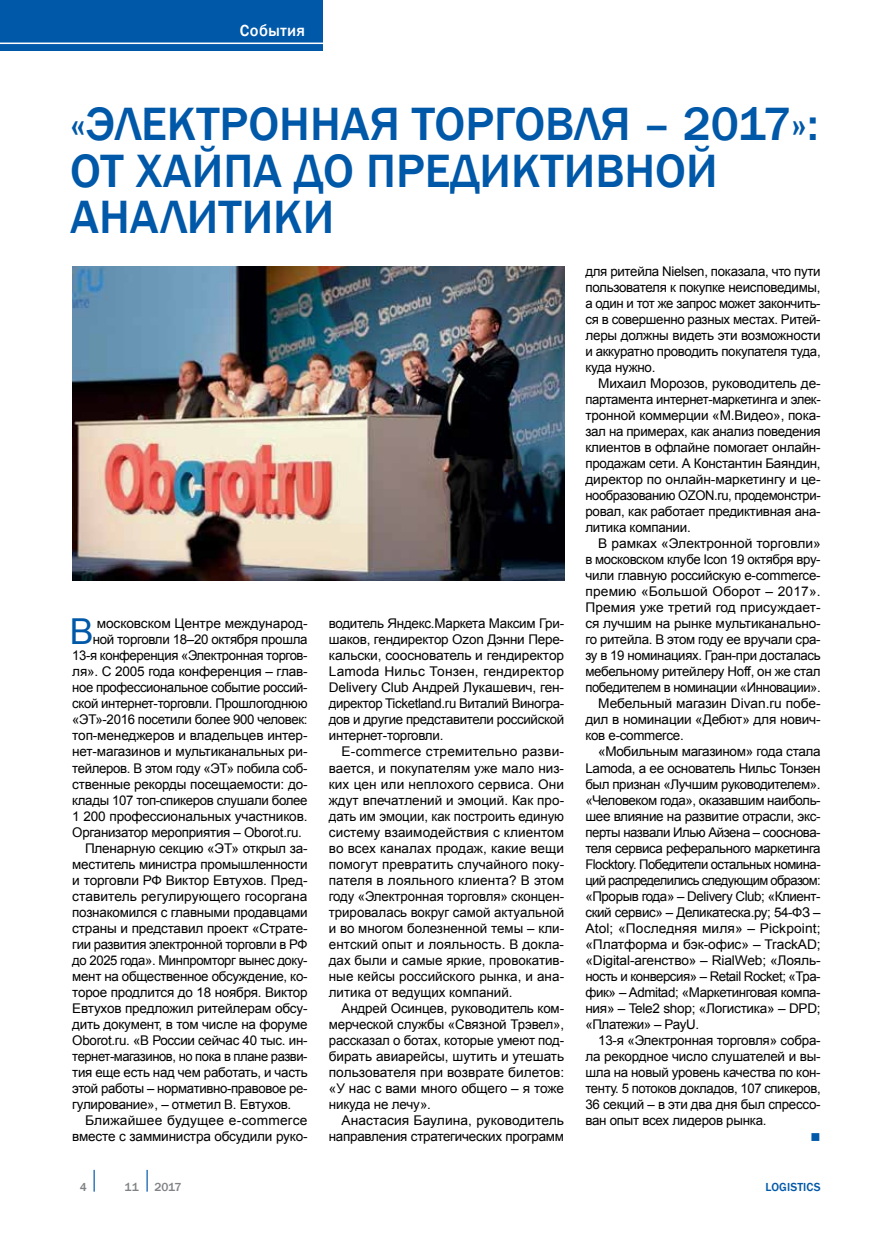
<style>
.page{position:relative;width:893px;height:1234px;background:#fff}
.page>*{position:absolute;margin:0;border:0;box-sizing:border-box;transform-origin:0 0}
.t1{font:500 48px/46.5px "Franklin Gothic";color:#0058a9}
.t2{font:35.7px "Arial";color:#0058a9}
.t3{font:500 16.5px "Franklin Gothic";letter-spacing:.02em;color:#fff}
.t4{font:13.5px "Wingdings";color:#0058a9}
.t5{font:13.35px/16px "Arial";letter-spacing:-.02em;color:#000;text-align:justify}
.t6{font:13.35px "Arial";letter-spacing:.005em;color:#000}
.t7{font:13.35px "Arial";letter-spacing:-.04em;color:#000}
.t8{font:13.35px "Arial";letter-spacing:-.045em;color:#000}
.t9{font:13.35px "Arial";letter-spacing:.01em;color:#000}
.t10{font:13.35px "Arial";color:#000}
.t11{font:13.35px "Arial";letter-spacing:.015em;color:#000}
.t12{font:13.35px "Arial";letter-spacing:.02em;color:#000}
.t13{font:500 12px "Franklin Gothic";letter-spacing:.01em;color:#0058a9}
.t14{font:500 12px "Franklin Gothic";letter-spacing:-.01em;color:#808285}
</style>
<div class="page">
<div style="left:0;top:0;width:323px;height:51px;background:#0058a9"></div>
<hr style="left:0;top:43px;width:328px;height:1px;background:#fff">
<svg style="left:147px;top:1169px;width:1px;height:22px"></svg>
<svg style="left:94px;top:1169px;width:1px;height:22px"></svg>
<img style="left:72px;top:267px;width:492px;height:313px">
<p class="t3" style="left:240px;top:21px;width:67px">События</p>
<h1 class="t1" style="left:70px;top:101px;width:750px">«ЭЛЕКТРОННАЯ ТОРГОВЛЯ – 2017»:<br>ОТ ХАЙПА ДО ПРЕДИКТИВНОЙ<br>АНАЛИТИКИ</h1>
<h2 class="t2" style="left:70px;top:608px;width:25px">В</h2>
<p class="t5" style="left:97px;top:615px;width:212px">московском Центре международ-</p>
<p class="t5" style="left:93px;top:631px;width:216px">ной торговли 18‒20 октября прошла</p>
<p class="t5" style="left:72px;top:647px;width:237px">13-я конференция «Электронная торгов-</p>
<p class="t5" style="left:72px;top:663px;width:237px">ля». С 2005 года конференция ‒ глав-</p>
<p class="t5" style="left:72px;top:679px;width:237px">ное профессиональное событие россий-</p>
<p class="t5" style="left:72px;top:695px;width:237px">ской интернет-торговли. Прошлогоднюю</p>
<p class="t5" style="left:72px;top:711px;width:237px">«ЭТ»-2016 посетили более 900 человек:</p>
<p class="t5" style="left:72px;top:727px;width:237px">топ-менеджеров и владельцев интер-</p>
<p class="t5" style="left:72px;top:743px;width:237px">нет-магазинов и мультиканальных ри-</p>
<p class="t5" style="left:72px;top:759px;width:237px">тейлеров. В этом году «ЭТ» побила соб-</p>
<p class="t5" style="left:72px;top:775px;width:237px">ственные рекорды посещаемости: до-</p>
<p class="t5" style="left:72px;top:791px;width:237px">клады 107 топ-спикеров слушали более</p>
<p class="t5" style="left:72px;top:807px;width:237px">1 200 профессиональных участников.</p>
<p class="t5" style="left:72px;top:823px;width:231px">Организатор мероприятия – Oborot.ru.</p>
<p class="t5" style="left:85px;top:839px;width:224px">Пленарную секцию «ЭТ» открыл за-</p>
<p class="t5" style="left:72px;top:855px;width:237px">меститель министра промышленности</p>
<p class="t5" style="left:72px;top:871px;width:237px">и торговли РФ Виктор Евтухов. Пред-</p>
<p class="t6" style="left:72px;top:887px;width:237px">ставитель регулирующего госоргана</p>
<p class="t5" style="left:72px;top:904px;width:237px">познакомился с главными продавцами</p>
<p class="t5" style="left:72px;top:920px;width:237px">страны и представил проект «Страте-</p>
<p class="t5" style="left:72px;top:936px;width:237px">гии развития электронной торговли в РФ</p>
<p class="t5" style="left:72px;top:952px;width:237px">до 2025 года». Минпромторг вынес доку-</p>
<p class="t5" style="left:72px;top:968px;width:237px">мент на общественное обсуждение, ко-</p>
<p class="t5" style="left:72px;top:984px;width:237px">торое продлится до 18 ноября. Виктор</p>
<p class="t5" style="left:72px;top:1000px;width:237px">Евтухов предложил ритейлерам обсу-</p>
<p class="t5" style="left:72px;top:1016px;width:237px">дить документ, в том числе на форуме</p>
<p class="t5" style="left:72px;top:1032px;width:237px">Oborot.ru. «В России сейчас 40 тыс. ин-</p>
<p class="t5" style="left:72px;top:1048px;width:237px">тернет-магазинов, но пока в плане разви-</p>
<p class="t5" style="left:72px;top:1064px;width:237px">тия еще есть над чем работать, и часть</p>
<p class="t5" style="left:72px;top:1080px;width:237px">этой работы – нормативно-правовое ре-</p>
<p class="t5" style="left:72px;top:1096px;width:221px">гулирование», ‒ отметил В. Евтухов.</p>
<p class="t12" style="left:85px;top:1111px;width:224px">Ближайшее будущее e-commerce</p>
<p class="t5" style="left:72px;top:1128px;width:237px">вместе с замминистра обсудили руко-</p>
<p class="t5" style="left:329px;top:615px;width:237px">водитель Яндекс.Маркета Максим Гри&shy;шаков, гендиректор Ozon Дэнни Пере&shy;кальски, сооснователь и гендиректор Lamoda Нильс Тонзен, гендиректор Delivery Club Андрей Лукашевич, ген&shy;директор Ticketland.ru Виталий Виногра&shy;дов и другие представители российской интернет-торговли.</p>
<p class="t5" style="left:329px;top:743px;width:237px;text-indent:13px">E-commerce стремительно разви&shy;вается, и покупателям уже мало низ&shy;ких цен или неплохого сервиса. Они ждут впечатлений и эмоций. Как про&shy;дать им эмоции, как построить единую систему взаимодействия с клиентом во всех каналах продаж, какие вещи помогут превратить случайного поку&shy;пателя в лояльного клиента? В этом году «Электронная торговля» сконцен&shy;трировалась вокруг самой актуальной и во многом болезненной темы – кли&shy;ентский опыт и лояльность. В докла&shy;дах были и самые яркие, провокатив&shy;ные кейсы российского рынка, и ана&shy;литика от ведущих компаний.</p>
<p class="t5" style="left:329px;top:1000px;width:237px;text-indent:13px">Андрей Осинцев, руководитель ком&shy;мерческой службы «Связной Трэвел», рассказал о ботах, которые умеют под&shy;бирать авиарейсы, шутить и утешать пользователя при возврате билетов: «У нас с вами много общего ‒ я тоже никуда не лечу».</p>
<p class="t5" style="left:329px;top:1112px;width:237px;text-align:right">Анастасия Баулина, руководитель направления стратегических программ</p>
<p class="t5" style="left:585px;top:263px;width:237px">для ритейла Nielsen, показала, что пути пользователя к покупке неисповедимы, а один и тот же запрос может закончить&shy;ся в совершенно разных местах. Ритей&shy;леры должны видеть эти возможности и аккуратно проводить покупателя туда, куда нужно.</p>
<p class="t5" style="left:585px;top:375px;width:237px;text-indent:13px">Михаил Морозов, руководитель де&shy;партамента интернет-маркетинга и элек&shy;тронной коммерции «М.Видео», пока&shy;зал на примерах, как анализ поведения клиентов в офлайне помогает онлайн&shy;продажам сети. А Константин Баяндин, директор по онлайн-маркетингу и це&shy;нообразованию OZON.ru, продемонстри&shy;ровал, как работает предиктивная ана&shy;литика компании.</p>
<p class="t10" style="left:598px;top:534px;width:224px">В рамках «Электронной торговли»</p>
<p class="t5" style="left:585px;top:551px;width:237px">в московском клубе Icon 19 октября вру-</p>
<p class="t5" style="left:585px;top:567px;width:237px">чили главную российскую e-commerce-</p>
<p class="t11" style="left:585px;top:582px;width:237px">премию «Большой Оборот – 2017».</p>
<p class="t6" style="left:585px;top:598px;width:237px">Премия уже третий год присуждает-</p>
<p class="t5" style="left:585px;top:615px;width:237px">ся лучшим на рынке мультиканально-</p>
<p class="t5" style="left:585px;top:631px;width:237px">го ритейла. В этом году ее вручали сра-</p>
<p class="t5" style="left:585px;top:647px;width:237px">зу в 19 номинациях. Гран-при досталась</p>
<p class="t5" style="left:585px;top:663px;width:237px">мебельному ритейлеру Hoff, он же стал</p>
<p class="t5" style="left:585px;top:679px;width:237px">победителем в номинации «Инновации».</p>
<p class="t5" style="left:598px;top:695px;width:224px">Мебельный магазин Divan.ru побе-</p>
<p class="t5" style="left:585px;top:711px;width:237px">дил в номинации «Дебют» для нович-</p>
<p class="t5" style="left:585px;top:727px;width:100px">ков e-commerce.</p>
<p class="t5" style="left:598px;top:743px;width:224px">«Мобильным магазином» года стала</p>
<p class="t5" style="left:585px;top:759px;width:237px">Lamoda, а ее основатель Нильс Тонзен</p>
<p class="t5" style="left:585px;top:775px;width:237px">был признан «Лучшим руководителем».</p>
<p class="t5" style="left:585px;top:791px;width:237px">«Человеком года», оказавшим наиболь-</p>
<p class="t5" style="left:585px;top:807px;width:237px">шее влияние на развитие отрасли, экс-</p>
<p class="t5" style="left:585px;top:823px;width:237px">перты назвали Илью Айзена – сооснова-</p>
<p class="t5" style="left:585px;top:839px;width:237px">теля сервиса реферального маркетинга</p>
<p class="t7" style="left:585px;top:855px;width:237px">Flocktory. Победители остальных номина-</p>
<p class="t8" style="left:585px;top:871px;width:237px">ций распределились следующим образом:</p>
<p class="t5" style="left:585px;top:888px;width:237px">«Прорыв года» – Delivery Club; «Клиент-</p>
<p class="t5" style="left:585px;top:904px;width:237px">ский сервис» – Деликатеска.ру; 54-ФЗ –</p>
<p class="t9" style="left:585px;top:919px;width:237px">Atol; «Последняя миля» – Pickpoint;</p>
<p class="t5" style="left:585px;top:936px;width:237px">«Платформа и бэк-офис» – TrackAD;</p>
<p class="t5" style="left:585px;top:952px;width:237px">«Digital-агенство» – RialWeb; «Лояль-</p>
<p class="t5" style="left:585px;top:968px;width:237px">ность и конверсия» – Retail Rocket; «Тра-</p>
<p class="t5" style="left:585px;top:984px;width:237px">фик» – Admitad; «Маркетинговая компа-</p>
<p class="t5" style="left:585px;top:1000px;width:237px">ния» – Tele2 shop; «Логистика» – DPD;</p>
<p class="t5" style="left:585px;top:1016px;width:115px">«Платежи» – PayU.</p>
<p class="t5" style="left:598px;top:1032px;width:224px">13-я «Электронная торговля» собра-</p>
<p class="t5" style="left:585px;top:1048px;width:237px">ла рекордное число слушателей и вы-</p>
<p class="t5" style="left:585px;top:1064px;width:237px">шла на новый уровень качества по кон-</p>
<p class="t5" style="left:585px;top:1080px;width:237px">тенту. 5 потоков докладов, 107 спикеров,</p>
<p class="t5" style="left:585px;top:1096px;width:237px">36 секций – в эти два дня был спрессо-</p>
<p class="t5" style="left:585px;top:1112px;width:183px">ван опыт всех лидеров рынка.</p>
<p class="t4" style="left:811px;top:1129px;width:12px">■</p>
<p class="t14" style="left:80px;top:1179px;width:9px">4</p>
<p class="t14" style="left:125px;top:1179px;width:16px">11</p>
<p class="t14" style="left:154px;top:1179px;width:29px">2017</p>
<p class="t13" style="left:765px;top:1179px;width:57px">LOGISTICS</p>
</div>
